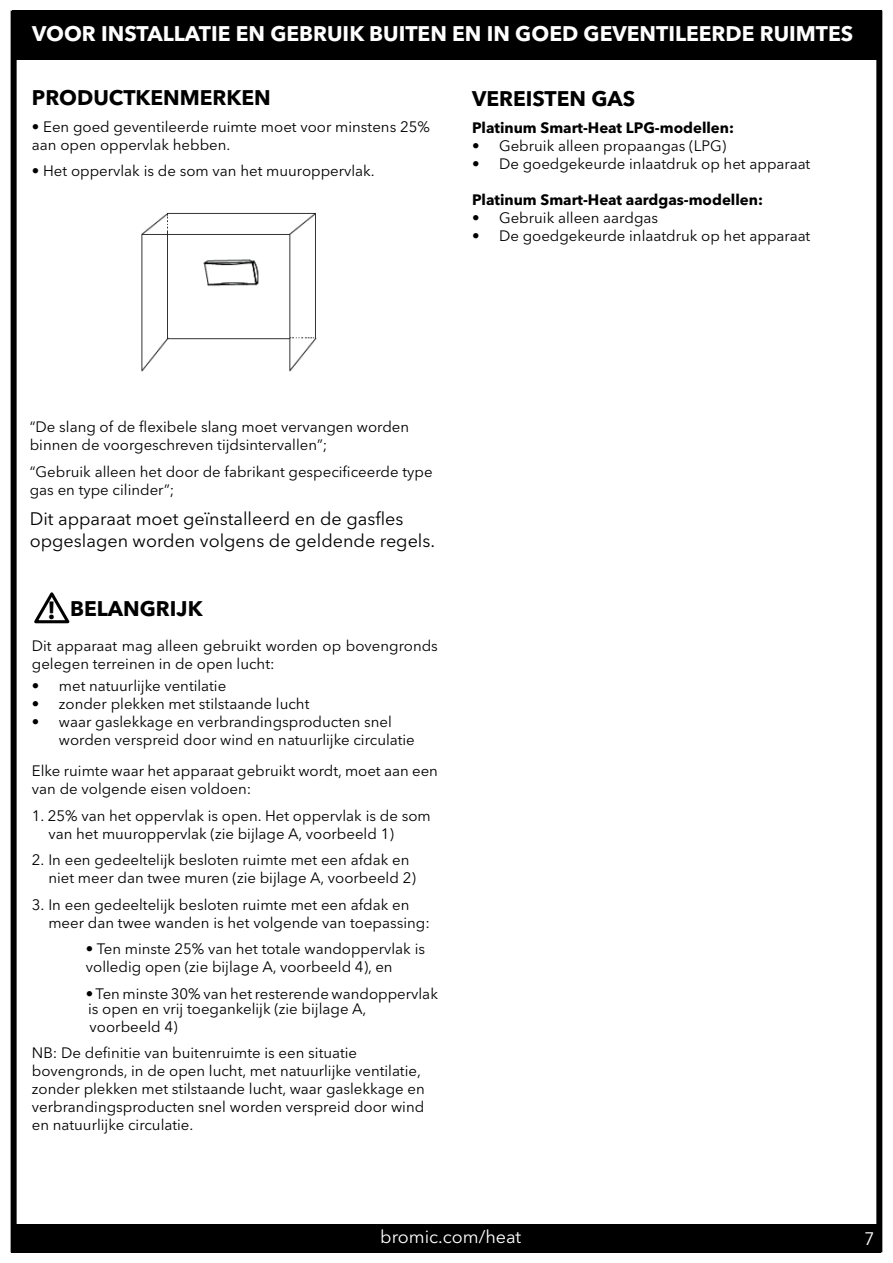
<style>
.page{position:relative;width:893px;height:1263px;background:#fff}
.page>*{position:absolute;margin:0;border:0;box-sizing:border-box;transform-origin:0 0}
.t1{font:700 25.95px "Myriad";color:#000}
.t2{font:700 21px "Avenir Next LT Pro";color:#fff}
.t3{font:700 21px "Avenir Next LT Pro";color:#000}
.t4{font:18px/21.6px "Avenir Next LT Pro";color:#000}
.t5{font:18px "Avenir Next LT Pro";color:#fff}
.t6{font:15px/18px "Avenir Next LT Pro";color:#000}
.t7{font:700 15px "Avenir Next LT Pro";color:#000}
</style>
<div class="page">
<div style="left:11px;top:1224px;width:870px;height:29px;background:#000"></div>
<div style="left:12px;top:10px;width:870px;height:50px;background:#000"></div>
<div style="left:11px;top:11px;width:871px;height:1241px;border:6px solid #000"></div>
<svg style="left:34px;top:592px;width:36px;height:32px"></svg>
<img style="left:141px;top:212px;width:176px;height:160px">
<h2 class="t2" style="left:32px;top:25px;width:823px">VOOR INSTALLATIE EN GEBRUIK BUITEN EN IN GOED GEVENTILEERDE RUIMTES</h2>
<h2 class="t3" style="left:32px;top:89px;width:240px">PRODUCTKENMERKEN</h2>
<p class="t6" style="left:32px;top:118px;width:400px">• Een goed geventileerde ruimte moet voor minstens 25% aan open oppervlak hebben.</p>
<p class="t6" style="left:32px;top:162px;width:344px">• Het oppervlak is de som van het muuroppervlak.</p>
<h2 class="t3" style="left:472px;top:90px;width:165px">VEREISTEN GAS</h2>
<p class="t7" style="left:472px;top:121px;width:264px">Platinum Smart-Heat LPG-modellen:</p>
<p class="t6" style="left:472px;top:137px;width:256px">• Gebruik alleen propaangas (LPG)</p>
<p class="t6" style="left:472px;top:155px;width:340px">• De goedgekeurde inlaatdruk op het apparaat</p>
<p class="t7" style="left:472px;top:193px;width:293px">Platinum Smart-Heat aardgas-modellen:</p>
<p class="t6" style="left:472px;top:209px;width:188px">• Gebruik alleen aardgas</p>
<p class="t6" style="left:472px;top:227px;width:340px">• De goedgekeurde inlaatdruk op het apparaat</p>
<p class="t6" style="left:30px;top:418px;width:381px">“De slang of de flexibele slang moet vervangen worden binnen de voorgeschreven tijdsintervallen”;</p>
<p class="t6" style="left:30px;top:463px;width:404px">“Gebruik alleen het door de fabrikant gespecificeerde type gas en type cilinder”;</p>
<p class="t4" style="left:30px;top:508px;width:407px">Dit apparaat moet geïnstalleerd en de gasfles opgeslagen worden volgens de geldende regels.</p>
<h2 class="t3" style="left:70px;top:600px;width:134px">BELANGRIJK</h2>
<p class="t6" style="left:32px;top:637px;width:408px">Dit apparaat mag alleen gebruikt worden op bovengronds gelegen terreinen in de open lucht:</p>
<p class="t6" style="left:32px;top:677px;width:196px">• met natuurlijke ventilatie</p>
<p class="t6" style="left:32px;top:695px;width:279px">• zonder plekken met stilstaande lucht</p>
<p class="t6" style="left:59px;top:713px;width:357px;text-indent:-27px">• waar gaslekkage en verbrandingsproducten snel worden verspreid door wind en natuurlijke circulatie</p>
<p class="t6" style="left:32px;top:762px;width:408px">Elke ruimte waar het apparaat gebruikt wordt, moet aan een van de volgende eisen voldoen:</p>
<p class="t6" style="left:48px;top:807px;width:384px;text-indent:-16px">1. 25% van het oppervlak is open. Het oppervlak is de som van het muuroppervlak (zie bijlage A, voorbeeld 1)</p>
<p class="t6" style="left:48px;top:851px;width:369px;text-indent:-16px">2. In een gedeeltelijk besloten ruimte met een afdak en niet meer dan twee muren (zie bijlage A, voorbeeld 2)</p>
<p class="t6" style="left:48px;top:896px;width:383px;text-indent:-16px">3. In een gedeeltelijk besloten ruimte met een afdak en meer dan twee wanden is het volgende van toepassing:</p>
<p class="t6" style="left:86px;top:940px;width:341px">• Ten minste 25% van het totale wandoppervlak is volledig open (zie bijlage A, voorbeeld 4), en</p>
<p class="t6" style="left:86px;top:986px;width:354px;line-height:15px">• Ten minste 30% van het resterende wandoppervlak is open en vrij toegankelijk (zie bijlage A,</p>
<p class="t6" style="left:32px;top:1013px;width:327px;line-height:26.5px;text-indent:58px">voorbeeld 4)<br>NB: De definitie van buitenruimte is een situatie</p>
<p class="t6" style="left:32px;top:1062px;width:394px">bovengronds, in de open lucht, met natuurlijke ventilatie, zonder plekken met stilstaande lucht, waar gaslekkage en verbrandingsproducten snel worden verspreid door wind en natuurlijke circulatie.</p>
<h1 class="t1" style="left:48px;top:595px;width:8px">!</h1>
<p class="t5" style="left:380px;top:1227px;width:143px">bromic.com/heat</p>
<p class="t5" style="left:864px;top:1229px;width:12px">7</p>
</div>
